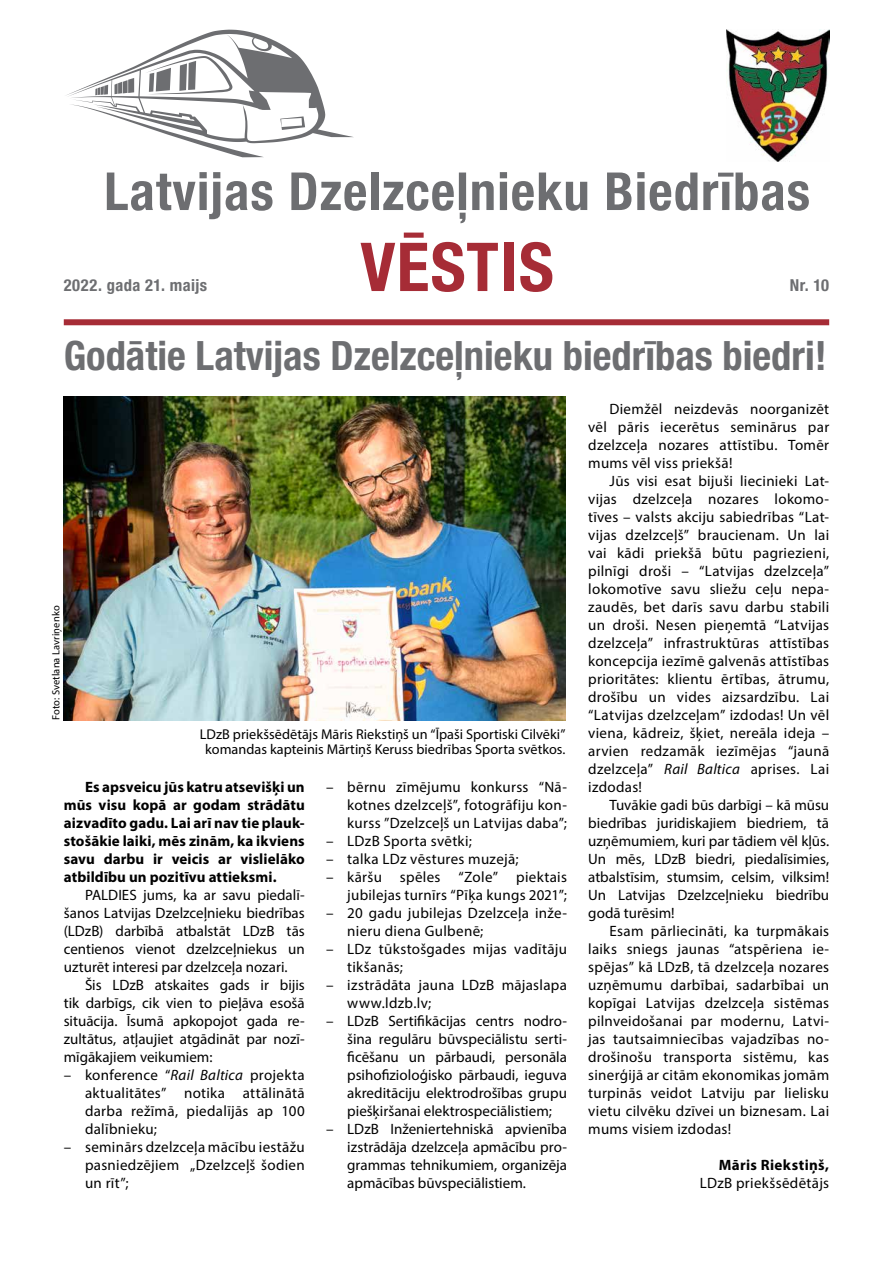
<style>
.page{position:relative;width:893px;height:1263px;background:#fff}
.page>*{position:absolute;margin:0;border:0;box-sizing:border-box;transform-origin:0 0}
.t1{font:700 condensed 67.5px "Helvetica Neue LTW1 G";letter-spacing:.02em;color:#a62c36}
.t2{font:700 condensed 52.5px "Helvetica Neue LTW1 G";letter-spacing:.02em;color:#6d6e71}
.t3{font:700 condensed 40.5px "Helvetica Neue LTW1 G";color:#6d6e71}
.t4{font:700 condensed 16.5px "Helvetica Neue LTW1 G";letter-spacing:.025em;color:#6d6e71}
.t5{font:15px/18px "Myriad Pro";letter-spacing:.015em;color:#000;text-align:justify}
.t6{font:700 15px/18px "Myriad Pro";letter-spacing:.01em;color:#000;text-align:justify}
.t7{font:14.25px/15px "Myriad Pro";color:#000;text-align:center}
.t8{font:10.5px "Myriad Pro";letter-spacing:.01em;color:#000}
.s1{font-style:italic}
</style>
<div class="page">
<img style="left:726px;top:30px;width:103px;height:132px">
<div style="left:64px;top:319px;width:765px;height:6px;background:#a62c36"></div>
<svg style="left:67px;top:30px;width:287px;height:127px"></svg>
<img style="left:64px;top:396px;width:502px;height:324px">
<h2 class="t2" style="left:104px;top:160px;width:707px">Latvijas Dzelzceļnieku Biedrības</h2>
<p class="t4" style="left:64px;top:275px;width:145px">2022. gada 21. maijs</p>
<h1 class="t1" style="left:360px;top:227px;width:195px">VĒSTIS</h1>
<p class="t4" style="left:790px;top:275px;width:41px">Nr. 10</p>
<h3 class="t3" style="left:64px;top:332px;width:764px">Godātie Latvijas Dzelzceļnieku biedrības biedri!</h3>
<p class="t8" style="left:50px;top:720px;width:116px;rotate:-90deg">Foto: Svetlana Lavriņenko</p>
<p class="t7" style="left:200px;top:727px;width:367px">LDzB priekšsēdētājs Māris Riekstiņš un “Īpaši Sportiski Cilvēki” komandas kapteinis Mārtiņš Keruss biedrības Sporta svētkos.</p>
<p class="t6" style="left:64px;top:777px;width:242px;text-indent:21px">Es apsveicu jūs katru atsevišķi un mūs visu kopā ar godam strādātu aizvadīto gadu. Lai arī nav tie plauk&shy;stošākie laiki, mēs zinām, ka ikviens savu darbu ir veicis ar vislielāko atbildību un pozitīvu attieksmi.</p>
<p class="t5" style="left:64px;top:886px;width:242px;text-indent:21px">PALDIES jums, ka ar savu piedalī&shy;šanos Latvijas Dzelzceļnieku biedrības (LDzB) darbībā atbalstāt LDzB tās centienos vienot dzelzceļniekus un uzturēt interesi par dzelzceļa nozari.</p>
<p class="t5" style="left:64px;top:976px;width:242px;text-indent:21px">Šis LDzB atskaites gads ir bijis tik darbīgs, cik vien to pieļāva esošā situācija. Īsumā apkopojot gada re&shy;zultātus, atļaujiet atgādināt par nozī&shy;mīgākajiem veikumiem:</p>
<p class="t5" style="left:85px;top:1066px;width:221px;text-indent:-21px">– konference “<span class="s1">Rail Baltica</span> projekta aktualitātes” notika attālinātā darba režīmā, piedalījās ap 100 dalībnieku;</p>
<p class="t5" style="left:85px;top:1138px;width:221px;text-indent:-21px">– seminārs dzelzceļa mācību iestāžu pasniedzējiem „Dzelzceļš šodien un rīt”;</p>
<p class="t5" style="left:347px;top:778px;width:221px;text-indent:-21px">– bērnu zīmējumu konkurss “Nā&shy;kotnes dzelzceļš”, fotogrāfiju kon&shy;kurss ”Dzelzceļš un Latvijas daba”;</p>
<p class="t5" style="left:326px;top:832px;width:147px">– LDzB Sporta svētki;</p>
<p class="t5" style="left:326px;top:850px;width:194px">– talka LDz vēstures muzejā;</p>
<p class="t5" style="left:326px;top:868px;width:242px;text-align:right">– kāršu spēles “Zole” piektais jubilejas turnīrs “Pīķa kungs 2021”;</p>
<p class="t5" style="left:347px;top:904px;width:221px;text-indent:-21px">– 20 gadu jubilejas Dzelzceļa inže&shy;nieru diena Gulbenē;</p>
<p class="t5" style="left:347px;top:940px;width:221px;text-indent:-21px">– LDz tūkstošgades mijas vadītāju tikšanās;</p>
<p class="t5" style="left:347px;top:976px;width:221px;text-indent:-21px">– izstrādāta jauna LDzB mājaslapa www.ldzb.lv;</p>
<p class="t5" style="left:347px;top:1012px;width:221px;text-indent:-21px">– LDzB Sertifikācijas centrs nodro&shy;šina regulāru būvspeciālistu serti&shy;ficēšanu un pārbaudi, personāla psihofizioloģisko pārbaudi, ieguva akreditāciju elektrodrošības grupu piešķiršanai elektrospeciālistiem;</p>
<p class="t5" style="left:347px;top:1120px;width:221px;text-indent:-21px">– LDzB Inženiertehniskā apvienība izstrādāja dzelzceļa apmācību pro&shy;grammas tehnikumiem, organizēja apmācības būvspeciālistiem.</p>
<p class="t5" style="left:588px;top:400px;width:242px;text-indent:21px">Diemžēl neizdevās noorganizēt vēl pāris iecerētus seminārus par dzelzceļa nozares attīstību. Tomēr mums vēl viss priekšā!</p>
<p class="t5" style="left:588px;top:472px;width:242px;text-indent:21px">Jūs visi esat bijuši liecinieki Lat&shy;vijas dzelzceļa nozares lokomo&shy;tīves – valsts akciju sabiedrības “Lat&shy;vijas dzelzceļš” braucienam. Un lai vai kādi priekšā būtu pagriezieni, pilnīgi droši – “Latvijas dzelzceļa” lokomotīve savu sliežu ceļu nepa&shy;zaudēs, bet darīs savu darbu stabili un droši. Nesen pieņemtā “Latvijas dzelzceļa” infrastruktūras attīstības koncepcija iezīmē galvenās attīstības prioritātes: klientu ērtības, ātrumu, drošību un vides aizsardzību. Lai “Latvijas dzelzceļam” izdodas! Un vēl viena, kādreiz, šķiet, nereāla ideja – arvien redzamāk iezīmējas “jaunā dzelzceļa” <span class="s1">Rail Baltica</span> aprises. Lai izdodas!</p>
<p class="t5" style="left:588px;top:796px;width:242px;text-indent:21px">Tuvākie gadi būs darbīgi – kā mūsu biedrības juridiskajiem biedriem, tā uzņēmumiem, kuri par tādiem vēl kļūs.<br>Un mēs, LDzB biedri, piedalīsimies, atbalstīsim, stumsim, celsim, vilksim!<br>Un Latvijas Dzelzceļnieku biedrību godā turēsim!</p>
<p class="t5" style="left:588px;top:922px;width:242px;text-indent:21px">Esam pārliecināti, ka turpmākais laiks sniegs jaunas “atspēriena ie&shy;spējas” kā LDzB, tā dzelzceļa nozares uzņēmumu darbībai, sadarbībai un kopīgai Latvijas dzelzceļa sistēmas pilnveidošanai par modernu, Latvi&shy;jas tautsaimniecības vajadzības no&shy;drošinošu transporta sistēmu, kas sinerģijā ar citām ekonomikas jomām turpinās veidot Latviju par lielisku vietu cilvēku dzīvei un biznesam. Lai mums visiem izdodas!</p>
<p class="t6" style="left:719px;top:1155px;width:112px">Māris Riekstiņš,</p>
<p class="t5" style="left:700px;top:1174px;width:131px">LDzB priekšsēdētājs</p>
</div>
